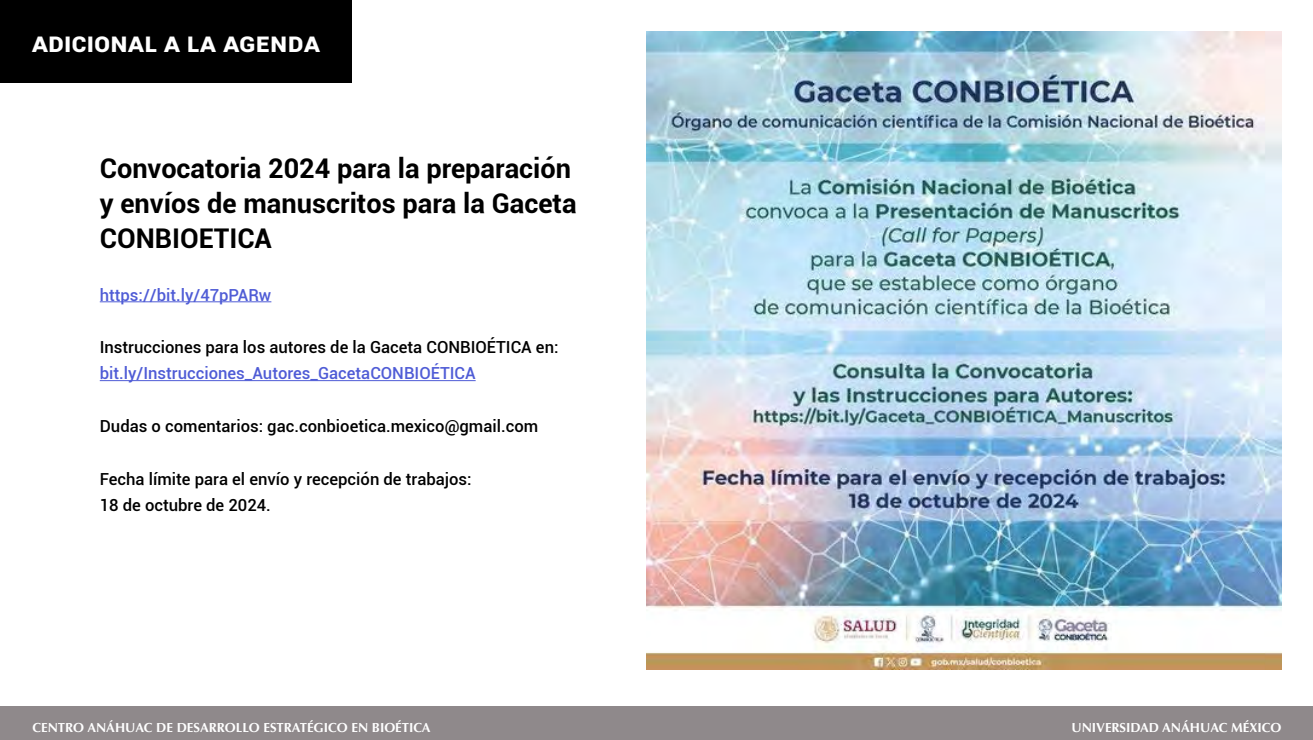
<style>
.page{position:relative;width:1313px;height:740px;background:#fff}
.page>*{position:absolute;margin:0;border:0;box-sizing:border-box;transform-origin:0 0}
.t1{font:700 27.12px/35px "Roboto";color:#000}
.t2{font:700 27.12px "Roboto";color:#fff}
.t3{font:500 16.62px/26.2px "Roboto";color:#000}
.t4{font:500 16.62px "Roboto";color:#4f5cd6}
.t5{font:700 13.12px "Optima";color:#fff}
</style>
<div class="page">
<div style="left:0;top:706px;width:1312px;height:33px;background:#8f898b"></div>
<div style="left:0;top:0;width:352px;height:83px;background:#000"></div>
<img style="left:646px;top:32px;width:635px;height:637px">
<hr style="left:100px;top:301px;width:171px;height:1px;background:#4f5cd6">
<hr style="left:100px;top:380px;width:375px;height:1px;background:#4f5cd6">
<h1 class="t2" style="left:32px;top:23px;width:288px">Adicional a la agenda</h1>
<h1 class="t1" style="left:100px;top:150px;width:478px">Convocatoria 2024 para la preparación y envíos de manuscritos para la Gaceta<br>CONBIOETICA</h1>
<p class="t4" style="left:100px;top:283px;width:173px">https://bit.ly/47pPARw</p>
<p class="t3" style="left:100px;top:333px;width:460px">Instrucciones para los autores de la Gaceta CONBIOÉTICA en:</p>
<p class="t4" style="left:100px;top:361px;width:377px">bit.ly/Instrucciones_Autores_GacetaCONBIOÉTICA</p>
<p class="t3" style="left:100px;top:412px;width:440px">Dudas o comentarios: gac.conbioetica.mexico@gmail.com</p>
<p class="t3" style="left:100px;top:464px;width:373px">Fecha límite para el envío y recepción de trabajos:<br>18 de octubre de 2024.</p>
<p class="t5" style="left:32px;top:719px;width:399px">CENTRO ANÁHUAC DE DESARROLLO ESTRATÉGICO EN BIOÉTICA</p>
<p class="t5" style="left:1071px;top:719px;width:211px">UNIVERSIDAD ANÁHUAC MÉXICO</p>
</div>
